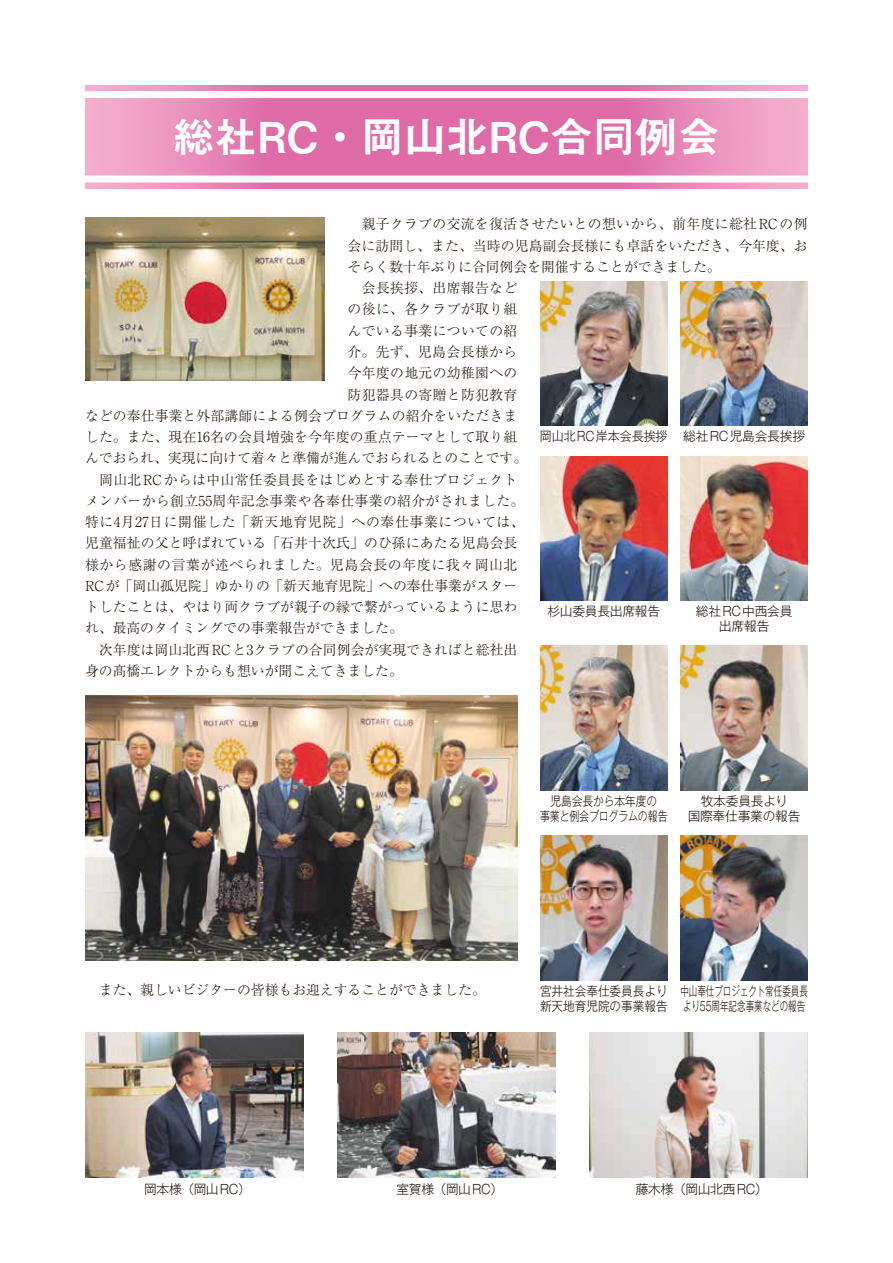
<style>
.page{position:relative;width:893px;height:1263px;background:#fff}
.page>*{position:absolute;margin:0;border:0;box-sizing:border-box;transform-origin:0 0}
.t1{font:42.45px "Midashi Go Pr 6 N MB31";color:#fff}
.t2{font:300 13.8px "Ryumin Pr 6 N";letter-spacing:.01em;color:#1a1004}
.t3{font:300 13.8px "Ryumin Pr 6 N";letter-spacing:.03em;color:#1a1004}
.t4{font:300 13.8px "Ryumin Pr 6 N";letter-spacing:.05em;color:#1a1004}
.t5{font:300 13.8px "Ryumin Pr 6 N";letter-spacing:.045em;color:#1a1004}
.t6{font:300 12.75px/14.9px "Gothic MB101 Pr 6 N";letter-spacing:-.005em;color:#1a1004;text-align:center}
.t7{font:300 12.75px/14.9px "Gothic MB101 Pr 6 N";letter-spacing:-.005em;color:#1a1004;scale:.67 1}
.t8{font:300 12.75px/14.9px "Gothic MB101 Pr 6 N";letter-spacing:-.005em;color:#1a1004;text-align:center;scale:.84 1}
.t9{font:300 12.75px/14.9px "Gothic MB101 Pr 6 N";letter-spacing:-.005em;color:#1a1004;scale:.91 1}
.t10{font:300 12.75px "Gothic MB101 Pr 6 N";letter-spacing:-.005em;color:#1a1004;scale:.94 1}
</style>
<div class="page">
<svg style="left:85px;top:85px;width:723px;height:104px;background:#e580b3"></svg>
<div style="left:85px;top:91px;width:723px;height:7px;background:#fff;border:1px solid #fff"></div>
<div style="left:85px;top:176px;width:723px;height:6px;background:#fff"></div>
<img style="left:85px;top:217px;width:240px;height:163px">
<img style="left:85px;top:695px;width:432px;height:265px">
<img style="left:540px;top:836px;width:128px;height:144px">
<img style="left:540px;top:646px;width:128px;height:144px">
<img style="left:540px;top:456px;width:128px;height:145px">
<img style="left:540px;top:281px;width:128px;height:145px">
<img style="left:680px;top:836px;width:128px;height:144px">
<img style="left:680px;top:646px;width:128px;height:144px">
<img style="left:680px;top:456px;width:128px;height:145px">
<img style="left:680px;top:281px;width:128px;height:145px">
<img style="left:85px;top:1032px;width:218px;height:146px">
<img style="left:337px;top:1032px;width:218px;height:146px">
<img style="left:589px;top:1032px;width:219px;height:146px">
<h1 class="t1" style="left:172px;top:103px;width:549px">総社RC・岡山北RC合同例会</h1>
<p class="t2" style="left:348px;top:213px;width:461px">　親子クラブの交流を復活させたいとの想いから、前年度に総社RCの例</p>
<p class="t2" style="left:348px;top:235px;width:461px">会に訪問し、また、当時の児島副会長様にも卓話をいただき、今年度、お</p>
<p class="t2" style="left:348px;top:256px;width:375px">そらく数十年ぶりに合同例会を開催することができました。</p>
<p class="t3" style="left:348px;top:277px;width:171px">　会長挨拶、出席報告など</p>
<p class="t3" style="left:348px;top:298px;width:171px">の後に、各クラブが取り組</p>
<p class="t2" style="left:348px;top:320px;width:171px">んでいる事業についての紹</p>
<p class="t3" style="left:348px;top:341px;width:171px">介。先ず、児島会長様から</p>
<p class="t2" style="left:348px;top:362px;width:171px">今年度の地元の幼稚園への</p>
<p class="t2" style="left:348px;top:383px;width:171px">防犯器具の寄贈と防犯教育</p>
<p class="t2" style="left:85px;top:405px;width:434px">などの奉仕事業と外部講師による例会プログラムの紹介をいただきま</p>
<p class="t2" style="left:85px;top:426px;width:434px">した。また、現在16名の会員増強を今年度の重点テーマとして取り組</p>
<p class="t2" style="left:85px;top:447px;width:444px">んでおられ、実現に向けて着々と準備が進んでおられるとのことです。</p>
<p class="t2" style="left:85px;top:468px;width:434px">　岡山北RCからは中山常任委員長をはじめとする奉仕プロジェクト</p>
<p class="t3" style="left:85px;top:490px;width:441px">メンバーから創立55周年記念事業や各奉仕事業の紹介がされました。</p>
<p class="t4" style="left:85px;top:511px;width:441px">特に4月27日に開催した「新天地育児院」への奉仕事業については、</p>
<p class="t2" style="left:85px;top:532px;width:434px">児童福祉の父と呼ばれている「石井十次氏」のひ孫にあたる児島会長</p>
<p class="t5" style="left:85px;top:553px;width:434px">様から感謝の言葉が述べられました。児島会長の年度に我々岡山北</p>
<p class="t2" style="left:85px;top:575px;width:434px">RCが「岡山孤児院」ゆかりの「新天地育児院」への奉仕事業がスター</p>
<p class="t2" style="left:85px;top:596px;width:434px">トしたことは、やはり両クラブが親子の縁で繋がっているように思わ</p>
<p class="t2" style="left:85px;top:617px;width:319px">れ、最高のタイミングでの事業報告ができました。</p>
<p class="t2" style="left:85px;top:638px;width:434px">　次年度は岡山北西RCと3クラブの合同例会が実現できればと総社出</p>
<p class="t2" style="left:85px;top:660px;width:319px">身の髙橋エレクトからも想いが聞こえてきました。</p>
<p class="t10" style="left:540px;top:426px;width:137px">岡山北RC岸本会長挨拶</p>
<p class="t6" style="left:683px;top:428px;width:124px">総社RC児島会長挨拶</p>
<p class="t6" style="left:547px;top:603px;width:114px">杉山委員長出席報告</p>
<p class="t6" style="left:696px;top:603px;width:98px">総社RC中西会員出席報告</p>
<p class="t8" style="left:540px;top:792px;width:153px">児島会長から本年度の<br>事業と例会プログラムの報告</p>
<p class="t6" style="left:688px;top:792px;width:114px">牧本委員長より<br>国際奉仕事業の報告</p>
<p class="t2" style="left:85px;top:979px;width:402px">　また、親しいビジターの皆様もお迎えすることができました。</p>
<p class="t9" style="left:540px;top:982px;width:142px">宮井社会奉仕委員長より新天地育児院の事業報告</p>
<p class="t7" style="left:680px;top:982px;width:192px">中山奉仕プロジェクト常任委員長より55周年記念事業などの報告</p>
<p class="t6" style="left:144px;top:1180px;width:108px">岡本様（岡山RC）</p>
<p class="t6" style="left:396px;top:1180px;width:108px">室賀様（岡山RC）</p>
<p class="t6" style="left:636px;top:1180px;width:134px">藤木様（岡山北西RC）</p>
</div>
